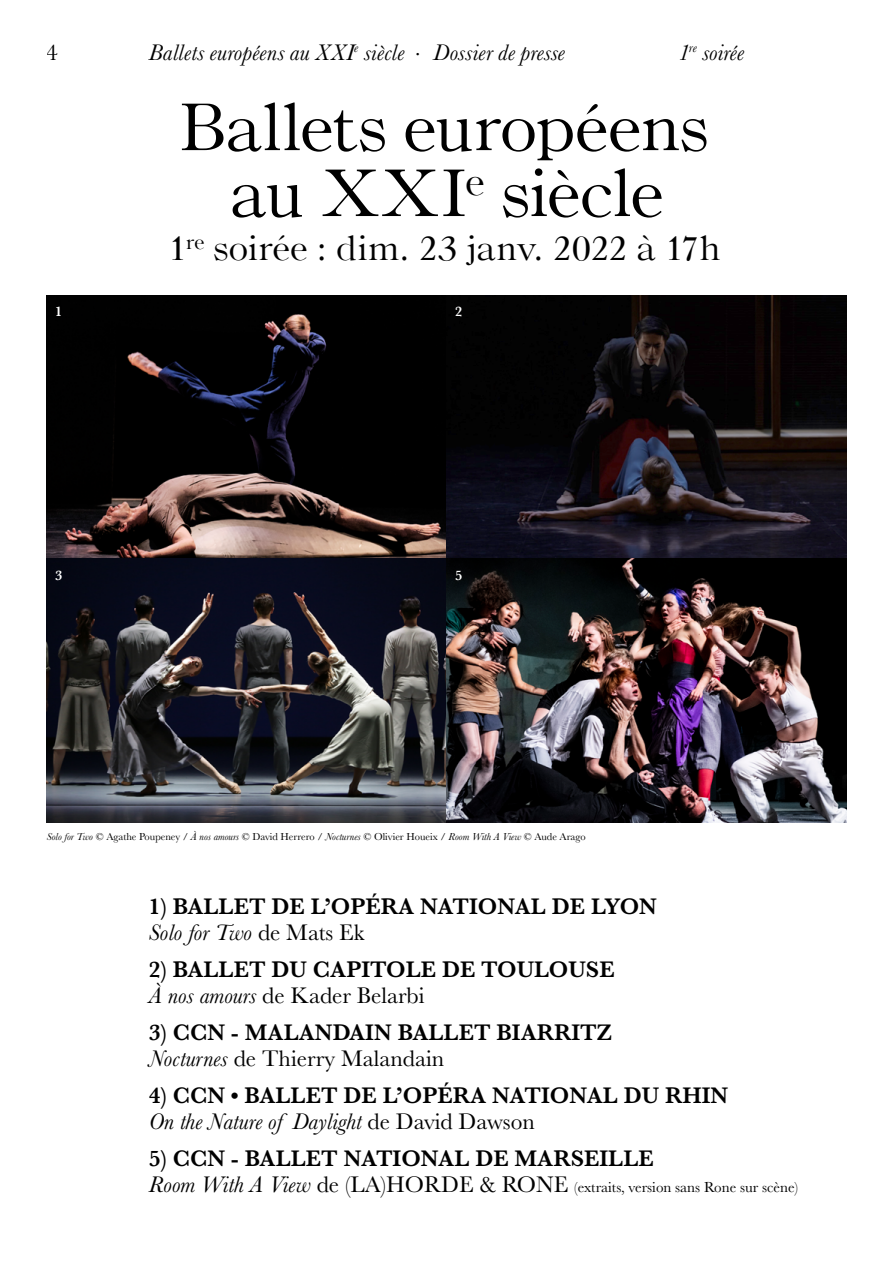
<style>
.page{position:relative;width:893px;height:1263px;background:#fff}
.page>*{position:absolute;margin:0;border:0;box-sizing:border-box;transform-origin:0 0}
.t1{font:64.5px/65.8px "Binny Old Style MTW01";letter-spacing:-.035em;color:#000;text-align:center}
.t2{font:33.75px "Binny Old Style MTW01";letter-spacing:-.035em;color:#000}
.t3{font:600 23.4px/25.5px "Baskerville";color:#000}
.t4{font:italic 23.4px "Baskerville";letter-spacing:.005em;color:#000}
.t5{font:23.4px "Baskerville";color:#000}
.t6{font:15px "Baskerville";color:#000}
.t7{font:600 14.25px "Baskerville";color:#fff}
.t8{font:10.5px "Baskerville";color:#000}
.s1{font-style:italic}
.s2{font-weight:400;font-style:italic}
.s3{font-weight:400}
.s4{font-style:italic;font-size:23.4px}
.s5{font-size:23.4px}
</style>
<div class="page">
<img style="left:47px;top:295px;width:799px;height:527px">
<p class="t5" style="left:47px;top:37px;width:13px">4</p>
<p class="t4" style="left:149px;top:36px;width:418px">Ballets européens au XXI<sup>e</sup> siècle . Dossier de presse</p>
<p class="t4" style="left:678px;top:36px;width:67px">1<sup>re</sup> soirée</p>
<h1 class="t1" style="left:176px;top:95px;width:534px">Ballets européens au XXI<sup>e</sup> siècle</h1>
<h2 class="t2" style="left:168px;top:228px;width:555px">1<sup>re</sup> soirée : dim. 23 janv. 2022 à 17h</h2>
<p class="t7" style="left:55px;top:302px;width:9px">1</p>
<p class="t7" style="left:455px;top:302px;width:9px">2</p>
<p class="t7" style="left:55px;top:565px;width:9px">3</p>
<p class="t7" style="left:455px;top:565px;width:9px">5</p>
<p class="t8" style="left:47px;top:830px;width:540px"><span class="s1">Solo for Two</span> © Agathe Poupeney / <span class="s1">À nos amours</span> © David Herrero / <span class="s1">Nocturnes</span> © Olivier Houeix / <span class="s1">Room With A View</span> © Aude Arago</p>
<p class="t3" style="left:149px;top:893px;width:510px">1) BALLET DE L’OPÉRA NATIONAL DE LYON<br><span class="s2">Solo for Two</span> <span class="s3">de Mats Ek</span></p>
<p class="t3" style="left:149px;top:956px;width:467px">2) BALLET DU CAPITOLE DE TOULOUSE<br><span class="s2">À nos amours</span> <span class="s3">de Kader Belarbi</span></p>
<p class="t3" style="left:149px;top:1019px;width:464px">3) CCN - MALANDAIN BALLET BIARRITZ<br><span class="s2">Nocturnes</span> <span class="s3">de Thierry Malandain</span></p>
<p class="t3" style="left:149px;top:1082px;width:581px">4) CCN • BALLET DE L’OPÉRA NATIONAL DU RHIN<br><span class="s2">On the Nature of Daylight</span> <span class="s3">de David Dawson</span></p>
<p class="t3" style="left:149px;top:1145px;width:506px">5) CCN - BALLET NATIONAL DE MARSEILLE</p>
<p class="t6" style="left:149px;top:1177px;width:651px"><span class="s4">Room With A View</span> <span class="s5">de (LA)HORDE &amp; RONE</span> (extraits, version sans Rone sur scène)</p>
</div>
